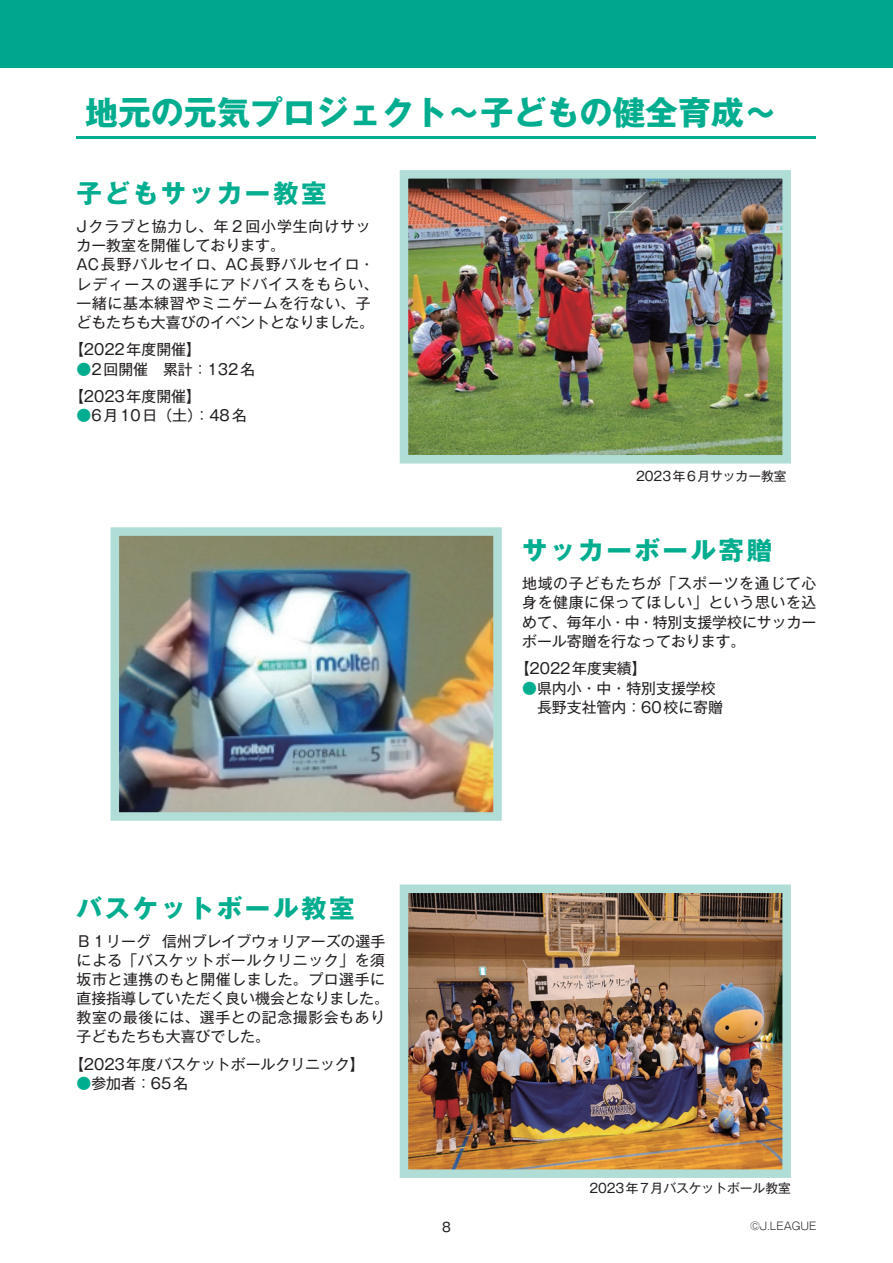
<style>
.page{position:relative;width:893px;height:1263px;background:#fff}
.page>*{position:absolute;margin:0;border:0;box-sizing:border-box;transform-origin:0 0}
.t1{font:33px "Gothic MB101 Pr 6 Bold 90 pv RKSJ H";color:#00ad8e}
.t2{font:25.5px "Gothic MB101 Pr 6 Bold 90 pv RKSJ H";letter-spacing:.1em;color:#00ad8e}
.t3{font:14.85px/19.2px "Gothic MB101 Pr 6 Regular 90 pv RKSJ H";color:#231f20}
.t4{font:14.85px/19.2px "Gothic MB101 Pr 6 Regular 90 pv RKSJ H";letter-spacing:.04em;color:#231f20}
.t5{font:14.85px/19.2px "Gothic MB101 Pr 6 Regular 90 pv RKSJ H";letter-spacing:.045em;color:#231f20}
.t6{font:14.85px "Gothic MB101 Pr 6 Regular 90 pv RKSJ H";letter-spacing:.125em;color:#231f20}
.t7{font:12.75px "Gothic MB101 Pr 6 Regular 90 pv RKSJ H";color:#231f20}
.t8{font:10.65px "Gothic MB101 Pr 6 Light 90 pv RKSJ H";color:#231f20}
.s1{color:#00ad8e}
</style>
<div class="page">
<div style="left:0;top:0;width:893px;height:68px;background:#00a78e"></div>
<hr style="left:77px;top:136px;width:739px;height:2px;background:#00ad8e">
<img style="left:400px;top:170px;width:391px;height:293px">
<img style="left:400px;top:884px;width:391px;height:294px">
<img style="left:111px;top:527px;width:391px;height:294px">
<h1 class="t1" style="left:85px;top:100px;width:694px">地元の元気プロジェクト～子どもの健全育成～</h1>
<h2 class="t2" style="left:77px;top:184px;width:252px">子どもサッカー教室</h2>
<p class="t5" style="left:77px;top:219px;width:303px">Jクラブと協力し、年２回小学生向けサッカー教室を開催しております。<br>AC長野パルセイロ、AC長野パルセイロ・レディースの選手にアドバイスをもらい、一緒に基本練習やミニゲームを行ない、子どもたちも大喜びのイベントとなりました。</p>
<p class="t3" style="left:69px;top:342px;width:133px">【2022年度開催】</p>
<p class="t3" style="left:69px;top:357px;width:187px;line-height:27.6px;text-indent:7px"><span class="s1">●</span>2回開催　累計：132名【2023年度開催】</p>
<p class="t6" style="left:77px;top:410px;width:172px"><span class="s1">●</span>6月10日（土）：48名</p>
<p class="t7" style="left:636px;top:471px;width:152px">2023年6月サッカー教室</p>
<h2 class="t2" style="left:522px;top:541px;width:252px">サッカーボール寄贈</h2>
<p class="t3" style="left:522px;top:576px;width:296px;text-align:justify">地域の子どもたちが「スポーツを通じて心身を健康に保ってほしい」という思いを込めて、毎年小・中・特別支援学校にサッカーボール寄贈を行なっております。</p>
<p class="t3" style="left:515px;top:661px;width:133px">【2022年度実績】</p>
<p class="t3" style="left:537px;top:680px;width:187px;text-indent:-15px"><span class="s1">●</span>県内小・中・特別支援学校長野支社管内：60校に寄贈</p>
<h2 class="t2" style="left:77px;top:898px;width:280px">バスケットボール教室</h2>
<p class="t4" style="left:77px;top:933px;width:314px">Ｂ１リーグ 信州ブレイブウォリアーズの選手による「バスケットボールクリニック」を須坂市と連携のもと開催しました。プロ選手に直接指導していただく良い機会となりました。教室の最後には、選手との記念撮影会もあり子どもたちも大喜びでした。</p>
<p class="t3" style="left:69px;top:1057px;width:297px">【2023年度バスケットボールクリニック】</p>
<p class="t3" style="left:77px;top:1076px;width:113px"><span class="s1">●</span>参加者：65名</p>
<p class="t7" style="left:442px;top:1222px;width:10px">8</p>
<p class="t7" style="left:589px;top:1184px;width:203px">2023年7月バスケットボール教室</p>
<p class="t8" style="left:750px;top:1222px;width:68px">©J.LEAGUE</p>
</div>
